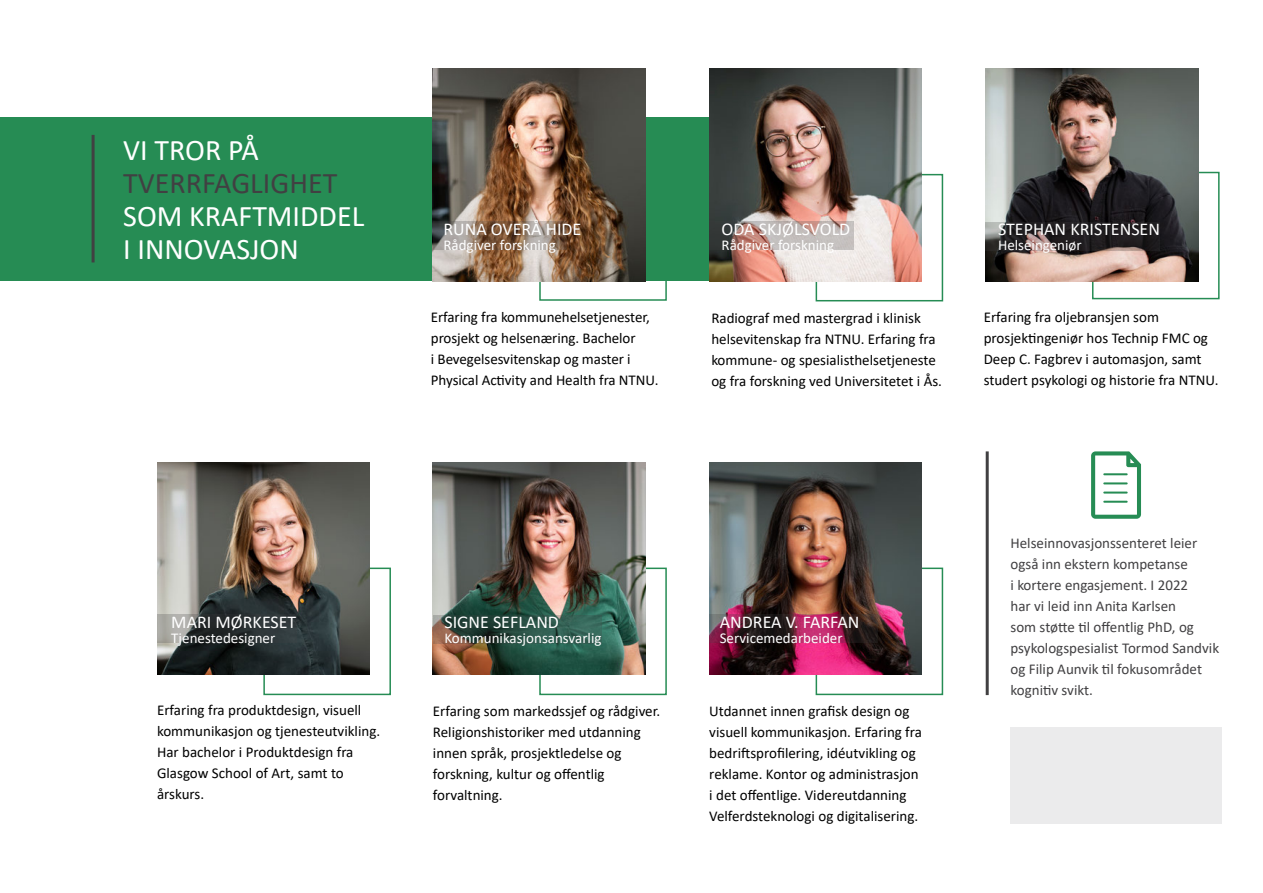
<style>
.page{position:relative;width:1263px;height:893px;background:#fff}
.page>*{position:absolute;margin:0;border:0;box-sizing:border-box;transform-origin:0 0}
.t1{font:30px/33px "Calibri";color:#fff}
.t2{font:30px "Calibri";color:#414042}
.t3{font:18px "Calibri";color:#fff}
.t4{font:15px/21px "Calibri";color:#000}
.t5{font:15px/21px "Calibri";color:#414042}
.t6{font:15px "Calibri";color:#fff}
</style>
<div class="page">
<hr style="left:986px;top:451px;width:3px;height:244px;background:#414042">
<div style="left:1010px;top:727px;width:211px;height:97px;background:#ebebec"></div>
<div style="left:0;top:117px;width:838px;height:164px;background:#268c54"></div>
<div style="left:539px;top:173px;width:128px;height:128px;border:2px solid #268c54"></div>
<img style="left:433px;top:69px;width:212px;height:212px">
<div style="left:816px;top:174px;width:127px;height:127px;border:2px solid #268c54"></div>
<img style="left:709px;top:69px;width:213px;height:212px">
<div style="left:1092px;top:172px;width:127px;height:127px;border:2px solid #268c54"></div>
<img style="left:986px;top:69px;width:212px;height:212px">
<div style="left:539px;top:568px;width:128px;height:127px;border:2px solid #268c54"></div>
<img style="left:433px;top:462px;width:212px;height:213px">
<div style="left:816px;top:568px;width:127px;height:127px;border:2px solid #268c54"></div>
<img style="left:709px;top:462px;width:213px;height:213px">
<div style="left:263px;top:568px;width:128px;height:127px;border:2px solid #268c54"></div>
<img style="left:157px;top:462px;width:213px;height:213px">
<svg style="left:709px;top:221px;width:144px;height:29px;background:#a59591"></svg>
<svg style="left:433px;top:222px;width:133px;height:28px;background:#8b7767"></svg>
<svg style="left:986px;top:222px;width:174px;height:29px;background:#363132"></svg>
<svg style="left:433px;top:615px;width:168px;height:29px;background:#375246"></svg>
<svg style="left:709px;top:614px;width:169px;height:29px;background:#62233a"></svg>
<svg style="left:157px;top:614px;width:140px;height:29px;background:#474c4c"></svg>
<hr style="left:92px;top:135px;width:3px;height:127px;background:#414042">
<svg style="left:1091px;top:451px;width:50px;height:68px"></svg>
<h1 class="t1" style="left:123px;top:133px;width:137px">VI TROR PÅ</h1>
<h1 class="t2" style="left:123px;top:162px;width:216px">TVERRFAGLIGHET</h1>
<h1 class="t1" style="left:123px;top:199px;width:243px">SOM KRAFTMIDDEL<br>I INNOVASJON</h1>
<p class="t3" style="left:443px;top:217px;width:139px">RUNA OVERÅ HIDE</p>
<p class="t6" style="left:443px;top:234px;width:114px">Rådgiver forskning</p>
<p class="t3" style="left:722px;top:217px;width:130px">ODA SKJØLSVOLD</p>
<p class="t6" style="left:722px;top:234px;width:114px">Rådgiver forskning</p>
<p class="t3" style="left:998px;top:217px;width:163px">STEPHAN KRISTENSEN</p>
<p class="t6" style="left:998px;top:234px;width:85px">Helseingeniør</p>
<p class="t4" style="left:431px;top:306px;width:229px">Erfaring fra kommunehelsetjenester, prosjekt og helsenæring. Bachelor<br>i Bevegelsesvitenskap og master i Physical Activity and Health fra NTNU.</p>
<p class="t4" style="left:711px;top:307px;width:232px">Radiograf med mastergrad i klinisk helsevitenskap fra NTNU. Erfaring fra kommune- og spesialisthelsetjeneste og fra forskning ved Universitetet i Ås.</p>
<p class="t4" style="left:984px;top:306px;width:236px">Erfaring fra oljebransjen som prosjektingeniør hos Technip FMC og Deep C. Fagbrev i automasjon, samt studert psykologi og historie fra NTNU.</p>
<p class="t3" style="left:171px;top:609px;width:127px">MARI MØRKESET</p>
<p class="t6" style="left:171px;top:627px;width:106px">Tjenestedesigner</p>
<p class="t3" style="left:444px;top:609px;width:116px">SIGNE SEFLAND</p>
<p class="t6" style="left:444px;top:627px;width:159px">Kommunikasjonsansvarlig</p>
<p class="t3" style="left:720px;top:609px;width:141px">ANDREA V. FARFAN</p>
<p class="t6" style="left:720px;top:628px;width:124px">Servicemedarbeider</p>
<p class="t5" style="left:1010px;top:532px;width:210px">Helseinnovasjonssenteret leier også inn ekstern kompetanse<br>i kortere engasjement. I 2022<br>har vi leid inn Anita Karlsen<br>som støtte til offentlig PhD, og psykologspesialist Tormod Sandvik og Filip Aunvik til fokusområdet kognitiv svikt.</p>
<p class="t4" style="left:157px;top:699px;width:225px">Erfaring fra produktdesign, visuell kommunikasjon og tjenesteutvikling.<br>Har bachelor i Produktdesign fra<br>Glasgow School of Art, samt to årskurs.</p>
<p class="t4" style="left:433px;top:701px;width:229px">Erfaring som markedssjef og rådgiver.<br>Religionshistoriker med utdanning innen språk, prosjektledelse og forskning, kultur og offentlig forvaltning.</p>
<p class="t4" style="left:709px;top:701px;width:214px">Utdannet innen grafisk design og visuell kommunikasjon. Erfaring fra bedriftsprofilering, idéutvikling og reklame. Kontor og administrasjon i det offentlige. Videreutdanning Velferdsteknologi og digitalisering.</p>
</div>
